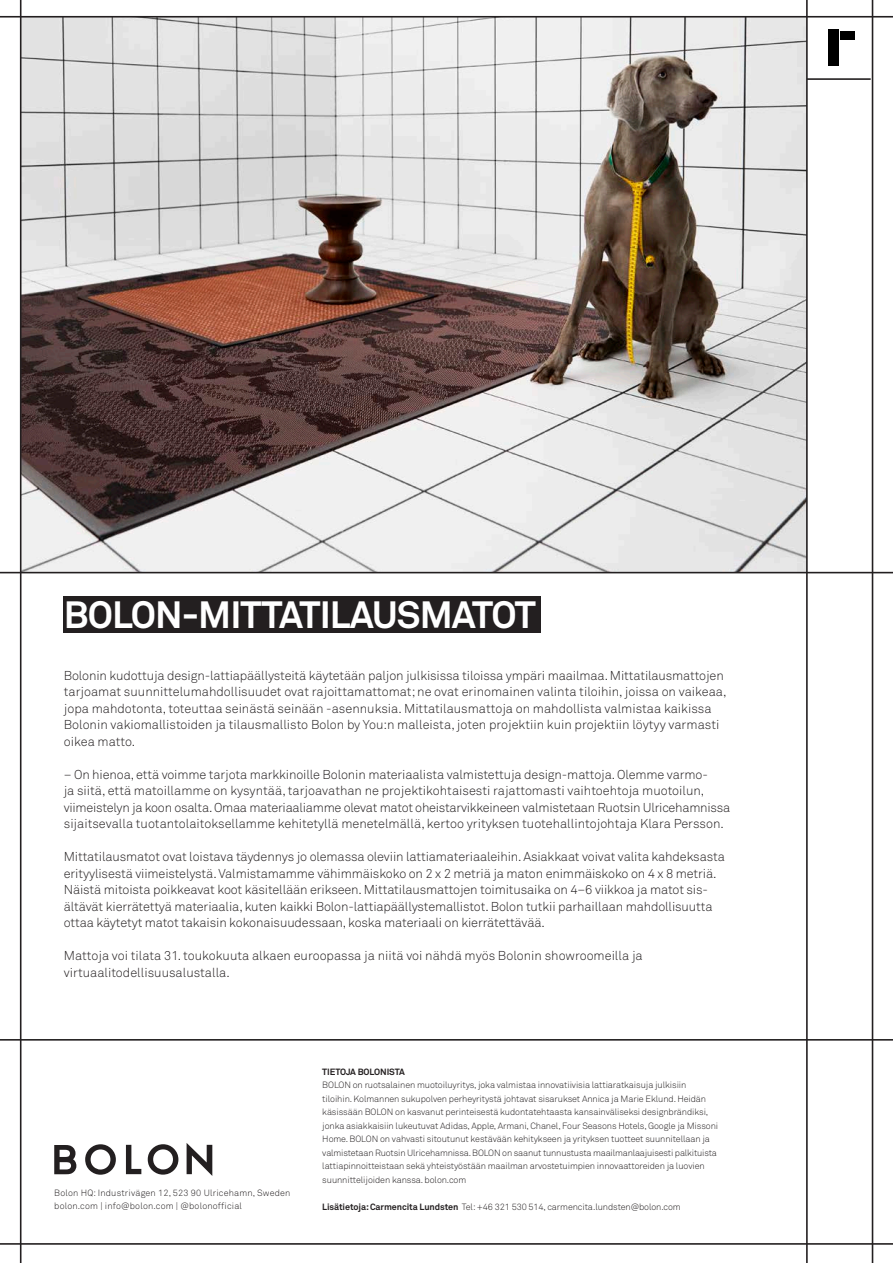
<style>
.page{position:relative;width:893px;height:1263px;background:#fff}
.page>*{position:absolute;margin:0;border:0;box-sizing:border-box;transform-origin:0 0}
.t1{font:700 37.5px "Akkurat";letter-spacing:-.025em;color:#fff}
.t2{font:300 12.75px/16.5px "Akkurat";letter-spacing:-.01em;color:#231f20}
.t3{font:300 9px/13.5px "Akkurat";letter-spacing:-.01em;color:#231f20}
.t4{font:300 9px "Akkurat";letter-spacing:.02em;color:#231f20}
.t5{font:700 9px "Akkurat";letter-spacing:-.01em;color:#231f20}
.s1{font-weight:700}
</style>
<div class="page">
<svg style="left:148px;top:1144px;width:30px;height:30px"></svg>
<svg style="left:85px;top:1144px;width:31px;height:31px"></svg>
<svg style="left:126px;top:1145px;width:15px;height:29px"></svg>
<svg style="left:187px;top:1143px;width:25px;height:33px"></svg>
<svg style="left:54px;top:1145px;width:22px;height:29px"></svg>
<img style="left:22px;top:18px;width:784px;height:554px">
<hr style="left:872px;top:0;width:1px;height:1263px;background:#231f20">
<hr style="left:20px;top:0;width:2px;height:1263px;background:#231f20">
<hr style="left:0;top:1243px;width:893px;height:2px;background:#231f20">
<div style="left:828px;top:30px;width:10px;height:36px;background:#000"></div>
<div style="left:840px;top:32px;width:14px;height:8px;background:#000"></div>
<hr style="left:806px;top:0;width:2px;height:1263px;background:#231f20">
<hr style="left:807px;top:78px;width:64px;height:2px;background:#231f20">
<hr style="left:0;top:572px;width:893px;height:1px;background:#231f20">
<hr style="left:0;top:16px;width:893px;height:2px;background:#231f20">
<hr style="left:0;top:1039px;width:893px;height:2px;background:#231f20">
<div style="left:64px;top:597px;width:477px;height:36px;background:#231f20"></div>
<p class="t1" style="left:64px;top:591px;width:473px">BOLON-MITTATILAUSMATOT</p>
<p class="t2" style="left:64px;top:667px;width:664px">Bolonin kudottuja design-lattiapäällysteitä käytetään paljon julkisissa tiloissa ympäri maailmaa. Mittatilausmattojen tarjoamat suunnittelumahdollisuudet ovat rajoittamattomat; ne ovat erinomainen valinta tiloihin, joissa on vaikeaa, jopa mahdotonta, toteuttaa seinästä seinään -asennuksia. Mittatilausmattoja on mahdollista valmistaa kaikissa Bolonin vakiomallistoiden ja tilausmallisto Bolon by You:n malleista, joten projektiin kuin projektiin löytyy varmasti oikea matto.</p>
<p class="t2" style="left:64px;top:766px;width:668px">– On hienoa, että voimme tarjota markkinoille Bolonin materiaalista valmistettuja design-mattoja. Olemme varmo-<br>ja siitä, että matoillamme on kysyntää, tarjoavathan ne projektikohtaisesti rajattomasti vaihtoehtoja muotoilun, viimeistelyn ja koon osalta. Omaa materiaaliamme olevat matot oheistarvikkeineen valmistetaan Ruotsin Ulricehamnissa sijaitsevalla tuotantolaitoksellamme kehitetyllä menetelmällä, kertoo yrityksen tuotehallintojohtaja Klara Persson.</p>
<p class="t2" style="left:64px;top:848px;width:662px">Mittatilausmatot ovat loistava täydennys jo olemassa oleviin lattiamateriaaleihin. Asiakkaat voivat valita kahdeksasta erityylisestä viimeistelystä. Valmistamamme vähimmäiskoko on 2 x 2 metriä ja maton enimmäiskoko on 4 x 8 metriä.<br>Näistä mitoista poikkeavat koot käsitellään erikseen. Mittatilausmattojen toimitusaika on 4–6 viikkoa ja matot sis&shy;ältävät kierrätettyä materiaalia, kuten kaikki Bolon-lattiapäällystemallistot. Bolon tutkii parhaillaan mahdollisuutta ottaa käytetyt matot takaisin kokonaisuudessaan, koska materiaali on kierrätettävää.</p>
<p class="t2" style="left:64px;top:947px;width:580px">Mattoja voi tilata 31. toukokuuta alkaen euroopassa ja niitä voi nähdä myös Bolonin showroomeilla ja</p>
<p class="t2" style="left:64px;top:964px;width:168px">virtuaalitodellisuusalustalla.</p>
<p class="t4" style="left:54px;top:1187px;width:238px">Bolon HQ: Industrivägen 12, 523 90 Ulricehamn, Sweden</p>
<p class="t4" style="left:54px;top:1200px;width:189px">bolon.com | info@bolon.com | @bolonofficial</p>
<p class="t5" style="left:322px;top:1066px;width:84px">TIETOJA BOLONISTA</p>
<p class="t3" style="left:322px;top:1078px;width:397px">BOLON on ruotsalainen muotoiluyritys, joka valmistaa innovatiivisia lattiaratkaisuja julkisiin tiloihin. Kolmannen sukupolven perheyritystä johtavat sisarukset Annica ja Marie Eklund. Heidän käsissään BOLON on kasvanut perinteisestä kudontatehtaasta kansainväliseksi designbrändiksi, jonka asiakkaisiin lukeutuvat Adidas, Apple, Armani, Chanel, Four Seasons Hotels, Google ja Missoni Home. BOLON on vahvasti sitoutunut kestävään kehitykseen ja yrityksen tuotteet suunnitellaan ja valmistetaan Ruotsin Ulricehamnissa. BOLON on saanut tunnustusta maailmanlaajuisesti palkituista lattiapinnoitteistaan sekä yhteistyöstään maailman arvostetuimpien innovaattoreiden ja luovien suunnittelijoiden kanssa. bolon.com</p>
<p class="t3" style="left:322px;top:1200px;width:360px"><span class="s1">Lisätietoja: Carmencita Lundsten</span> Tel: +46 321 530 514, carmencita.lundsten@bolon.com</p>
</div>
